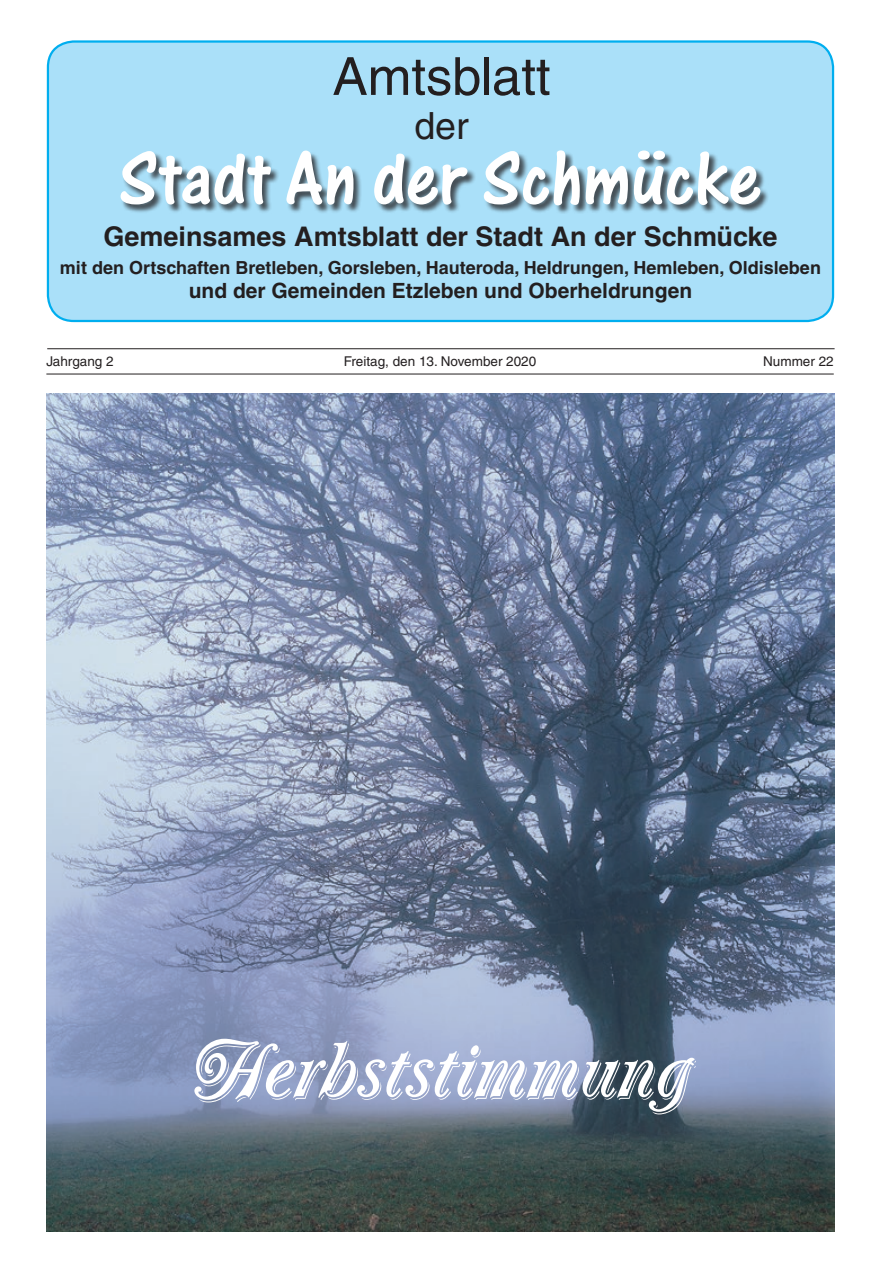
<style>
.page{position:relative;width:881px;height:1263px;background:#fff}
.page>*{position:absolute;margin:0;border:0;box-sizing:border-box;transform-origin:0 0}
.Überschrift{font:90px "Oberon Plain";color:#fff}
.t1{font:81px "One Stroke Script Plain";color:#fff}
.t2{font:52.5px "Helvetica LT";color:#231f20}
.t3{font:37.5px "Helvetica LT";color:#231f20}
.t4{font:700 27px "Helvetica LT";color:#231f20}
.t5{font:700 21px "Helvetica LT";color:#231f20}
.t6{font:700 18px "Helvetica LT";color:#231f20}
.t7{font:13.5px "Helvetica LT";color:#231f20}
</style>
<div class="page">
<hr style="left:46px;top:374px;width:787px;height:1px;background:#231f20">
<hr style="left:47px;top:348px;width:787px;height:1px;background:#231f20">
<div style="left:48px;top:42px;width:784px;height:279px;background:#aae0f9;border-radius:26px"></div>
<div style="left:47px;top:40px;width:786px;height:282px;border:2px solid #00aeef;border-radius:26px"></div>
<div style="left:120px;top:150px;width:648px;height:64px;background:#231f20;opacity:.75"></div>
<img style="left:46px;top:393px;width:787px;height:838px">
<p class="t2" style="left:332px;top:46px;width:219px">Amtsblatt</p>
<p class="t3" style="left:414px;top:104px;width:56px">der</p>
<p class="t1" style="left:119px;top:131px;width:644px">Stadt An der Schmücke</p>
<p class="t4" style="left:103px;top:220px;width:675px">Gemeinsames Amtsblatt der Stadt An der Schmücke</p>
<p class="t6" style="left:60px;top:257px;width:762px">mit den Ortschaften Bretleben, Gorsleben, Hauteroda, Heldrungen, Hemleben, Oldisleben</p>
<p class="t5" style="left:189px;top:278px;width:505px">und der Gemeinden Etzleben und Oberheldrungen</p>
<p class="t7" style="left:46px;top:354px;width:69px">Jahrgang 2</p>
<p class="t7" style="left:343px;top:354px;width:194px">Freitag, den 13. November 2020</p>
<p class="t7" style="left:762px;top:354px;width:72px">Nummer 22</p>
<p class="Überschrift" style="left:188px;top:1016px;width:505px">Herbststimmung</p>
</div>
